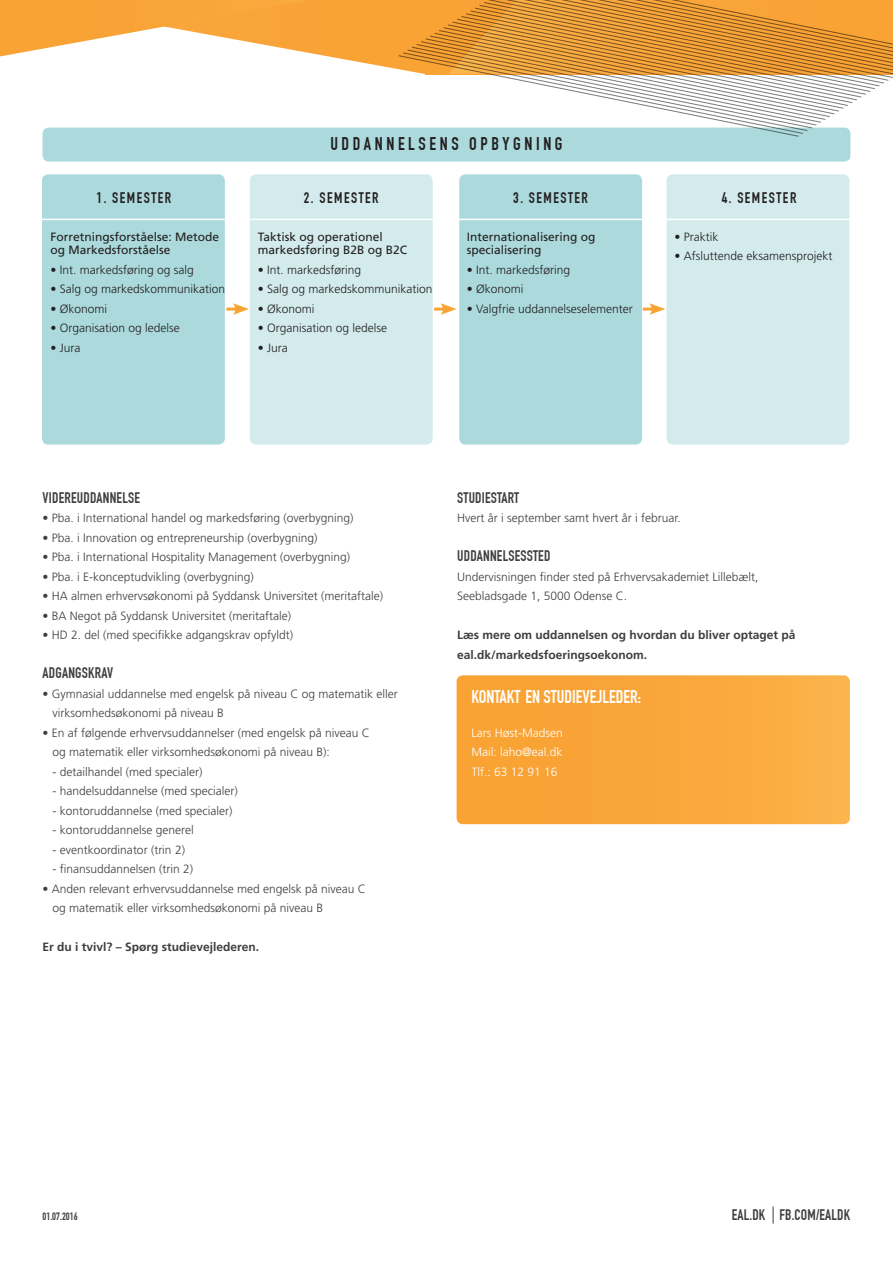
<style>
.page{position:relative;width:893px;height:1263px;background:#fff}
.page>*{position:absolute;margin:0;border:0;box-sizing:border-box;transform-origin:0 0}
.t1{font:18px "DIN Engschrift";color:#fff}
.t2{font:18px "DIN Engschrift";letter-spacing:.2em;color:#231f20}
.Overskrift{font:15px "DIN Engschrift";letter-spacing:.015em;color:#3e3e3f}
.t3{font:15px "DIN Engschrift";letter-spacing:.1em;color:#231f20}
.Bund_bagside{font:15px "DIN Engschrift";letter-spacing:.015em;color:#3e3e3f}
.Brødtekst{font:15px "DIN Engschrift";letter-spacing:.015em;color:#3e3e3f}
.Brødtekst-2{font:300 12px/19.5px "Frutiger LT Std";color:#3e3e3f}
.t4{font:300 12px "Frutiger LT Std";color:#231f20}
.t5{font:12px/13.5px "Frutiger LT Std";color:#231f20}
.Brødtekst-3{font:700 12px "Frutiger LT Std";color:#3e3e3f}
.Brødtekst-4{font:300 12px/19.5px "Frutiger LT Std";color:#fff;text-align:justify}
.Bund_bagside-2{font:10.5px "DIN Engschrift";color:#3e3e3f}
.s1{font-weight:700}
</style>
<div class="page">
<svg style="left:773px;top:1206px;width:1px;height:17px"></svg>
<div style="left:43px;top:128px;width:807px;height:34px;background:#abd9dc;border-radius:6px"></div>
<svg style="left:0;top:0;width:893px;height:136px"></svg>
<svg style="left:457px;top:675px;width:393px;height:149px;background:#f9a83d"></svg>
<div style="left:42px;top:174px;width:183px;height:271px;background:#abd9dc;border-radius:6px"></div>
<div style="left:666px;top:174px;width:183px;height:271px;background:#d3ebec;border-radius:6px"></div>
<div style="left:459px;top:174px;width:183px;height:271px;background:#abd9dc;border-radius:6px"></div>
<div style="left:250px;top:174px;width:183px;height:271px;background:#d3ebec;border-radius:6px"></div>
<hr style="left:26px;top:219px;width:831px;height:1px;background:#fff">
<svg style="left:226px;top:303px;width:23px;height:12px"></svg>
<svg style="left:434px;top:303px;width:23px;height:12px"></svg>
<svg style="left:643px;top:303px;width:22px;height:12px"></svg>
<p class="t2" style="left:330px;top:133px;width:234px">UDDANNELSENS OPBYGNING</p>
<p class="t3" style="left:97px;top:189px;width:76px">1. SEMESTER</p>
<p class="t3" style="left:304px;top:189px;width:76px">2. SEMESTER</p>
<p class="t3" style="left:513px;top:189px;width:76px">3. SEMESTER</p>
<p class="t3" style="left:722px;top:189px;width:76px">4. SEMESTER</p>
<p class="t5" style="left:50px;top:230px;width:170px">Forretningsforståelse: Metode og Markedsforståelse</p>
<p class="t4" style="left:50px;top:263px;width:145px"><span class="s1">•</span> Int. markedsføring og salg</p>
<p class="t4" style="left:50px;top:282px;width:176px"><span class="s1">•</span> Salg og markedskommunikation</p>
<p class="t4" style="left:50px;top:302px;width:58px"><span class="s1">•</span> Økonomi</p>
<p class="t4" style="left:50px;top:321px;width:131px"><span class="s1">•</span> Organisation og ledelse</p>
<p class="t4" style="left:50px;top:341px;width:31px"><span class="s1">•</span> Jura</p>
<p class="t5" style="left:258px;top:230px;width:151px">Taktisk og operationel markedsføring B2B og B2C</p>
<p class="t4" style="left:258px;top:263px;width:105px"><span class="s1">•</span> Int. markedsføring</p>
<p class="t4" style="left:258px;top:282px;width:176px"><span class="s1">•</span> Salg og markedskommunikation</p>
<p class="t4" style="left:258px;top:302px;width:58px"><span class="s1">•</span> Økonomi</p>
<p class="t4" style="left:258px;top:321px;width:131px"><span class="s1">•</span> Organisation og ledelse</p>
<p class="t4" style="left:258px;top:341px;width:31px"><span class="s1">•</span> Jura</p>
<p class="t5" style="left:467px;top:230px;width:130px">Internationalisering og</p>
<p class="t5" style="left:467px;top:243px;width:76px">specialisering</p>
<p class="t4" style="left:467px;top:263px;width:105px"><span class="s1">•</span> Int. markedsføring</p>
<p class="t4" style="left:467px;top:282px;width:58px"><span class="s1">•</span> Økonomi</p>
<p class="t4" style="left:467px;top:302px;width:168px"><span class="s1">•</span> Valgfrie uddannelseselementer</p>
<p class="t4" style="left:674px;top:230px;width:45px"><span class="s1">•</span> Praktik</p>
<p class="t4" style="left:674px;top:249px;width:159px"><span class="s1">•</span> Afsluttende eksamensprojekt</p>
<p class="Overskrift" style="left:43px;top:488px;width:99px">VIDEREUDDANNELSE</p>
<p class="Brødtekst-2" style="left:43px;top:508px;width:312px"><span class="s1">•</span> Pba. i International handel og markedsføring (overbygning)</p>
<p class="Brødtekst-2" style="left:43px;top:528px;width:276px"><span class="s1">•</span> Pba. i Innovation og entrepreneurship (overbygning)</p>
<p class="Brødtekst-2" style="left:43px;top:547px;width:309px"><span class="s1">•</span> Pba. i International Hospitality Management (overbygning)</p>
<p class="Brødtekst-2" style="left:43px;top:567px;width:213px"><span class="s1">•</span> Pba. i E-konceptudvikling (overbygning)</p>
<p class="Brødtekst-2" style="left:43px;top:586px;width:342px"><span class="s1">•</span> HA almen erhvervsøkonomi på Syddansk Universitet (meritaftale)</p>
<p class="Brødtekst-2" style="left:43px;top:606px;width:250px"><span class="s1">•</span> BA Negot på Syddansk Universitet (meritaftale)</p>
<p class="Brødtekst-2" style="left:43px;top:625px;width:252px"><span class="s1">•</span> HD 2. del (med specifikke adgangskrav opfyldt)</p>
<p class="Brødtekst" style="left:43px;top:664px;width:72px">ADGANGSKRAV</p>
<p class="Brødtekst-2" style="left:53px;top:684px;width:347px;text-indent:-10px"><span class="s1">•</span> Gymnasial uddannelse med engelsk på niveau C og matematik eller virksomhedsøkonomi på niveau B</p>
<p class="Brødtekst-2" style="left:53px;top:723px;width:319px;text-indent:-10px"><span class="s1">•</span> En af følgende erhvervsuddannelser (med engelsk på niveau C og matematik eller virksomhedsøkonomi på niveau B):</p>
<p class="Brødtekst-2" style="left:53px;top:762px;width:152px">- detailhandel (med specialer)</p>
<p class="Brødtekst-2" style="left:53px;top:781px;width:187px">- handelsuddannelse (med specialer)</p>
<p class="Brødtekst-2" style="left:53px;top:801px;width:182px">- kontoruddannelse (med specialer)</p>
<p class="Brødtekst-2" style="left:53px;top:820px;width:143px">- kontoruddannelse generel</p>
<p class="Brødtekst-2" style="left:53px;top:840px;width:134px">- eventkoordinator (trin 2)</p>
<p class="Brødtekst-2" style="left:53px;top:859px;width:142px">- finansuddannelsen (trin 2)</p>
<p class="Brødtekst-2" style="left:53px;top:879px;width:315px;text-indent:-10px"><span class="s1">•</span> Anden relevant erhvervsuddannelse med engelsk på niveau C og matematik eller virksomhedsøkonomi på niveau B</p>
<p class="Brødtekst-3" style="left:43px;top:940px;width:218px">Er du i tvivl? – Spørg studievejlederen.</p>
<p class="Overskrift" style="left:457px;top:488px;width:64px">STUDIESTART</p>
<p class="Brødtekst-2" style="left:457px;top:508px;width:225px">Hvert år i september samt hvert år i februar.</p>
<p class="Overskrift" style="left:457px;top:547px;width:95px">UDDANNELSESSTED</p>
<p class="Brødtekst-2" style="left:457px;top:567px;width:303px">Undervisningen finder sted på Erhvervsakademiet Lillebælt,<br>Seebladsgade 1, 5000 Odense C.</p>
<p class="Brødtekst-3" style="left:457px;top:628px;width:340px">Læs mere om uddannelsen og hvordan du bliver optaget på</p>
<p class="Brødtekst-3" style="left:457px;top:647px;width:192px">eal.dk/markedsfoeringsoekonom.</p>
<p class="t1" style="left:471px;top:686px;width:171px">KONTAKT EN STUDIEVEJLEDER:</p>
<p class="Brødtekst-4" style="left:471px;top:723px;width:93px">Lars Høst-Madsen Mail: laho@eal.dk Tlf.: 63 12 91 16</p>
<p class="Bund_bagside-2" style="left:43px;top:1210px;width:37px">01.07.2016</p>
<p class="Bund_bagside" style="left:732px;top:1206px;width:120px">EAL.DK FB.COM/EALDK</p>
</div>
